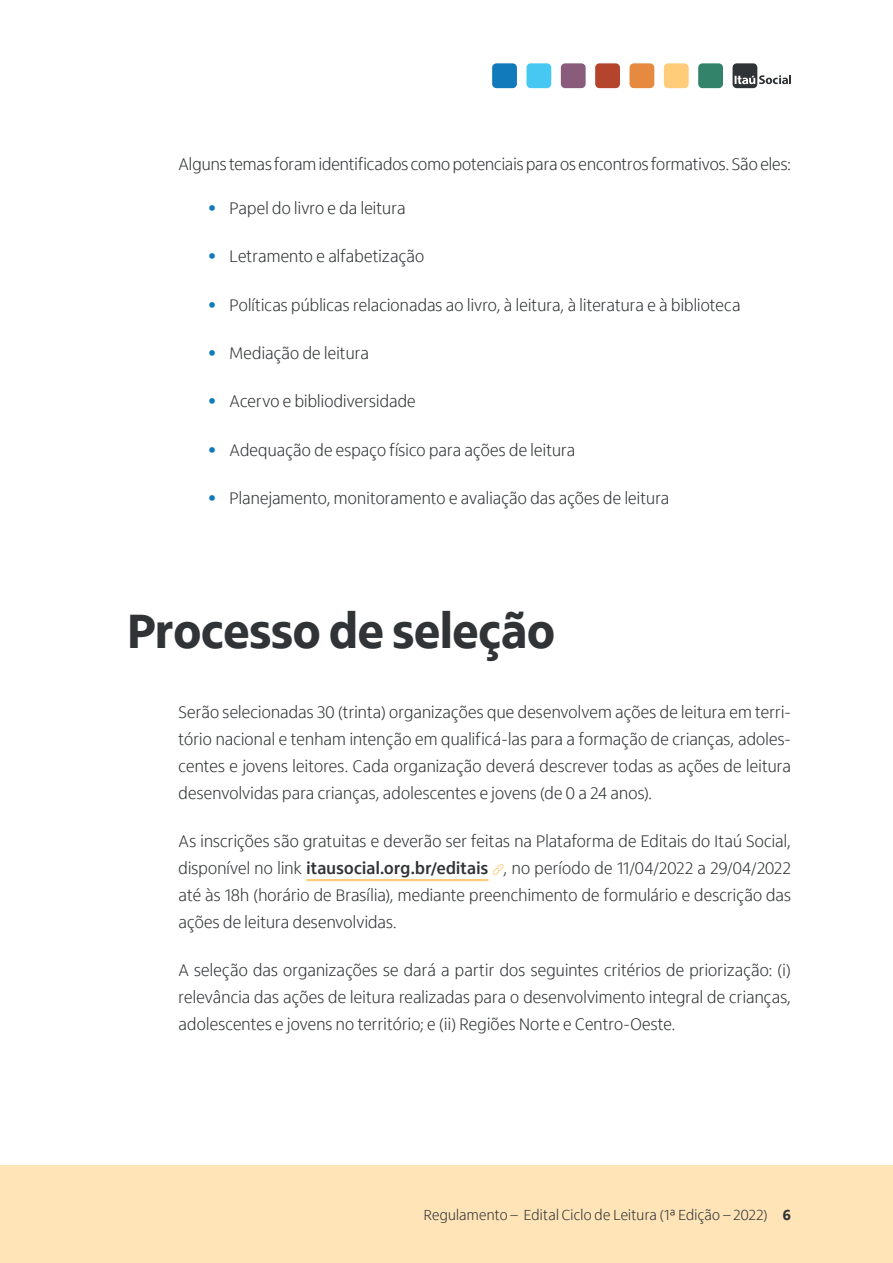
<style>
.page{position:relative;width:893px;height:1263px;background:#fff}
.page>*{position:absolute;margin:0;border:0;box-sizing:border-box;transform-origin:0 0}
.t1{font:800 49.5px "Itau Display";letter-spacing:-.005em;color:#313436}
.t2{font:300 17.25px/27px "Itau Display";letter-spacing:.01em;color:#313436;text-align:justify}
.t3{font:300 15px "Itau Display";letter-spacing:.015em;color:#313436}
.s1{font-weight:800;font-size:21px;color:#117aba}
.s2{font-weight:700}
.s3{font-weight:800}
</style>
<div class="page">
<hr style="left:306px;top:879px;width:182px;height:2px;background:#ffcc79">
<svg style="left:492px;top:864px;width:12px;height:11px"></svg>
<div style="left:0;top:1165px;width:893px;height:98px;background:#ffe4b8"></div>
<svg style="left:732px;top:63px;width:59px;height:25px"></svg>
<div style="left:698px;top:63px;width:25px;height:25px;background:#328369;border-radius:4px"></div>
<div style="left:664px;top:63px;width:25px;height:25px;background:#ffcc79;border-radius:4px"></div>
<div style="left:629px;top:63px;width:25px;height:25px;background:#e58a3f;border-radius:4px"></div>
<div style="left:595px;top:63px;width:25px;height:25px;background:#b5442d;border-radius:4px"></div>
<div style="left:561px;top:63px;width:25px;height:25px;background:#8a5c7c;border-radius:4px"></div>
<div style="left:526px;top:63px;width:25px;height:25px;background:#47c8f2;border-radius:4px"></div>
<div style="left:492px;top:63px;width:25px;height:25px;background:#117aba;border-radius:4px"></div>
<p class="t2" style="left:178px;top:151px;width:614px">Alguns temas foram identificados como potenciais para os encontros formativos. São eles:</p>
<p class="t2" style="left:208px;top:195px;width:199px"><span class="s1">•</span> Papel do livro e da leitura</p>
<p class="t2" style="left:208px;top:243px;width:217px"><span class="s1">•</span> Letramento e alfabetização</p>
<p class="t2" style="left:208px;top:292px;width:534px"><span class="s1">•</span> Políticas públicas relacionadas ao livro, à leitura, à literatura e à biblioteca</p>
<p class="t2" style="left:208px;top:340px;width:162px"><span class="s1">•</span> Mediação de leitura</p>
<p class="t2" style="left:208px;top:388px;width:209px"><span class="s1">•</span> Acervo e bibliodiversidade</p>
<p class="t2" style="left:208px;top:436px;width:368px"><span class="s1">•</span> Adequação de espaço físico para ações de leitura</p>
<p class="t2" style="left:208px;top:485px;width:462px"><span class="s1">•</span> Planejamento, monitoramento e avaliação das ações de leitura</p>
<h1 class="t1" style="left:128px;top:603px;width:429px">Processo de seleção</h1>
<p class="t2" style="left:178px;top:699px;width:614px">Serão selecionadas 30 (trinta) organizações que desenvolvem ações de leitura em terri&shy;tório nacional e tenham intenção em qualificá-las para a formação de crianças, adoles&shy;centes e jovens leitores. Cada organização deverá descrever todas as ações de leitura desenvolvidas para crianças, adolescentes e jovens (de 0 a 24 anos).</p>
<p class="t2" style="left:178px;top:828px;width:614px">As inscrições são gratuitas e deverão ser feitas na Plataforma de Editais do Itaú Social, disponível no link <span class="s2">itausocial.org.br/editais</span> , no período de 11/04/2022 a 29/04/2022 até às 18h (horário de Brasília), mediante preenchimento de formulário e descrição das ações de leitura desenvolvidas.</p>
<p class="t2" style="left:178px;top:957px;width:614px">A seleção das organizações se dará a partir dos seguintes critérios de priorização: (i) relevância das ações de leitura realizadas para o desenvolvimento integral de crianças, adolescentes e jovens no território; e (ii) Regiões Norte e Centro-Oeste.</p>
<p class="t3" style="left:424px;top:1206px;width:368px">Regulamento – Edital Ciclo de Leitura (1ª Edição – 2022) <span class="s3">6</span></p>
</div>
